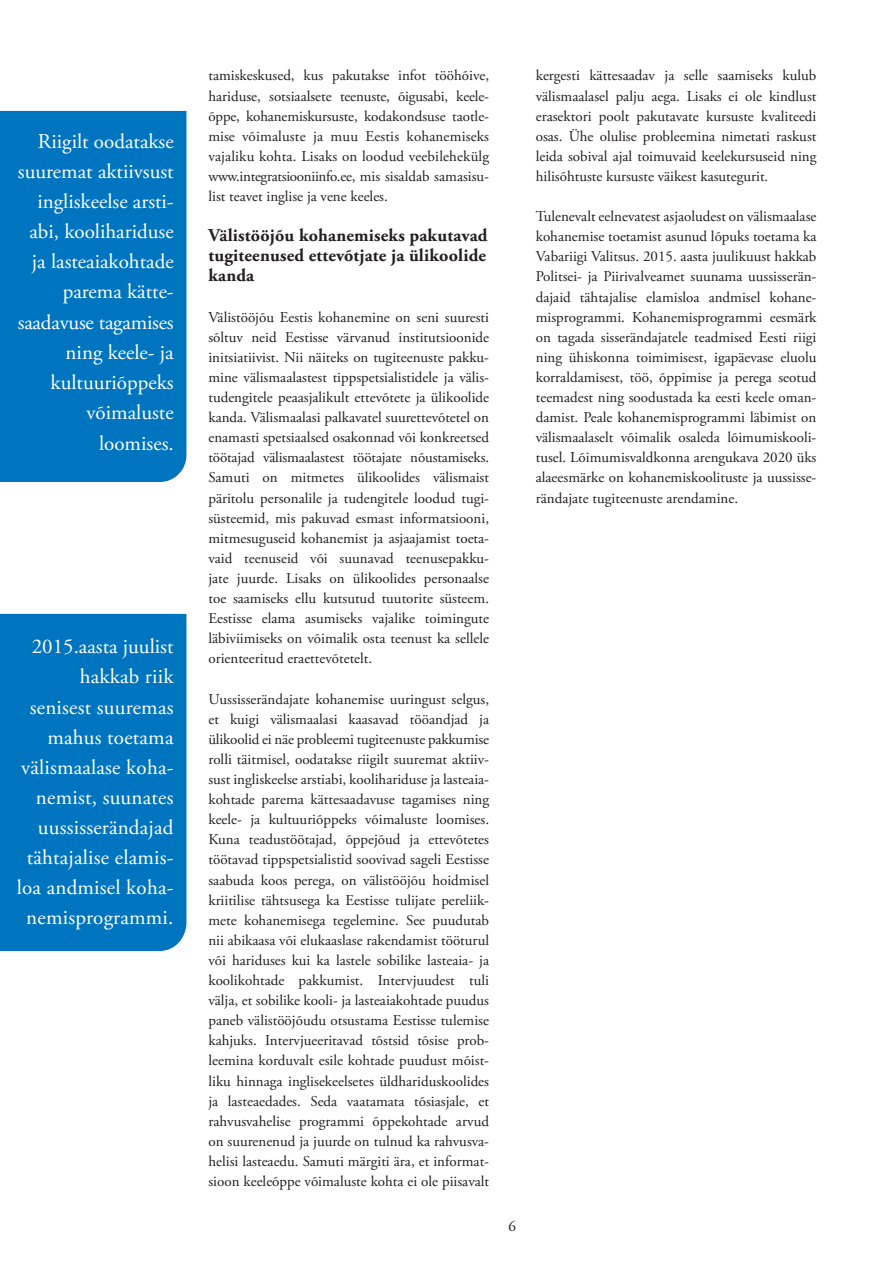
<style>
.page{position:relative;width:893px;height:1263px;background:#fff}
.page>*{position:absolute;margin:0;border:0;box-sizing:border-box;transform-origin:0 0}
.t1{font:21px/30.2px "Adobe Garamond Pro";color:#fff;text-align:right}
.t2{font:700 18px/20.1px "Adobe Garamond Pro";letter-spacing:.01em;color:#231f20;text-align:justify}
.t3{font:15px/20.1px "Adobe Garamond Pro";color:#231f20;text-align:justify}
</style>
<div class="page">
<div style="left:0;top:614px;width:186px;height:337px;background:#0075bf"></div>
<div style="left:0;top:111px;width:186px;height:371px;background:#0075bf"></div>
<h1 class="t1" style="left:18px;top:128px;width:157px">Riigilt oodatakse suuremat aktiivsust ingliskeelse arsti&shy;abi, koolihariduse ja lasteaiakohtade parema kätte&shy;saadavuse tagamises ning keele- ja kultuuriõppeks võimaluste loomises.</h1>
<h1 class="t1" style="left:17px;top:633px;width:158px">2015.aasta juulist hakkab riik senisest suuremas mahus toetama välismaalase koha&shy;nemist, suunates uussisserändajad tähtajalise elamis&shy;loa andmisel koha&shy;nemisprogrammi.</h1>
<p class="t3" style="left:208px;top:67px;width:282px">tamiskeskused, kus pakutakse infot tööhõive, hariduse, sotsiaalsete teenuste, õigusabi, keele&shy;õppe, kohanemiskursuste, kodakondsuse taotle&shy;mise võimaluste ja muu Eestis kohanemiseks vajaliku kohta. Lisaks on loodud veebilehekülg www.integratsiooniinfo.ee, mis sisaldab samasisu&shy;list teavet inglise ja vene keeles.</p>
<p class="t2" style="left:208px;top:227px;width:281px">Välistööjõu kohanemiseks pakutavad tugiteenused ettevõtjate ja ülikoolide kanda</p>
<p class="t3" style="left:208px;top:308px;width:282px">Välistööjõu Eestis kohanemine on seni suuresti sõltuv neid Eestisse värvanud institutsioonide initsiatiivist. Nii näiteks on tugiteenuste pakku&shy;mine välismaalastest tippspetsialistidele ja välis&shy;tudengitele peaasjalikult ettevõtete ja ülikoolide kanda. Välismaalasi palkavatel suurettevõtetel on enamasti spetsiaalsed osakonnad või konkreetsed töötajad välismaalastest töötajate nõustamiseks.<br>Samuti on mitmetes ülikoolides välismaist päritolu personalile ja tudengitele loodud tugi&shy;süsteemid, mis pakuvad esmast informatsiooni, mitmesuguseid kohanemist ja asjaajamist toeta&shy;vaid teenuseid või suunavad teenusepakku&shy;jate juurde. Lisaks on ülikoolides personaalse toe saamiseks ellu kutsutud tuutorite süsteem.<br>Eestisse elama asumiseks vajalike toimingute läbiviimiseks on võimalik osta teenust ka sellele orienteeritud eraettevõtetelt.</p>
<p class="t3" style="left:208px;top:690px;width:282px">Uussisserändajate kohanemise uuringust selgus, et kuigi välismaalasi kaasavad tööandjad ja ülikoolid ei näe probleemi tugiteenuste pakkumise rolli täitmisel, oodatakse riigilt suuremat aktiiv&shy;sust ingliskeelse arstiabi, koolihariduse ja lasteaia&shy;kohtade parema kättesaadavuse tagamises ning keele- ja kultuuriõppeks võimaluste loomises.<br>Kuna teadustöötajad, õppejõud ja ettevõtetes töötavad tippspetsialistid soovivad sageli Eestisse saabuda koos perega, on välistööjõu hoidmisel kriitilise tähtsusega ka Eestisse tulijate pereliik&shy;mete kohanemisega tegelemine. See puudutab nii abikaasa või elukaaslase rakendamist tööturul või hariduses kui ka lastele sobilike lasteaia- ja koolikohtade pakkumist. Intervjuudest tuli välja, et sobilike kooli- ja lasteaiakohtade puudus paneb välistööjõudu otsustama Eestisse tulemise kahjuks. Intervjueeritavad tõstsid tõsise prob&shy;leemina korduvalt esile kohtade puudust mõist&shy;liku hinnaga inglisekeelsetes üldhariduskoolides ja lasteaedades. Seda vaatamata tõsiasjale, et rahvusvahelise programmi õppekohtade arvud on suurenenud ja juurde on tulnud ka rahvusva&shy;helisi lasteaedu. Samuti märgiti ära, et informat&shy;sioon keeleõppe võimaluste kohta ei ole piisavalt</p>
<p class="t3" style="left:509px;top:1218px;width:9px">6</p>
<p class="t3" style="left:536px;top:67px;width:282px">kergesti kättesaadav ja selle saamiseks kulub välismaalasel palju aega. Lisaks ei ole kindlust erasektori poolt pakutavate kursuste kvaliteedi osas. Ühe olulise probleemina nimetati raskust leida sobival ajal toimuvaid keelekursuseid ning hilisõhtuste kursuste väikest kasutegurit.</p>
<p class="t3" style="left:536px;top:208px;width:282px">Tulenevalt eelnevatest asjaoludest on välismaalase kohanemise toetamist asunud lõpuks toetama ka Vabariigi Valitsus. 2015. aasta juulikuust hakkab Politsei- ja Piirivalveamet suunama uussisserän&shy;dajaid tähtajalise elamisloa andmisel kohane&shy;misprogrammi. Kohanemisprogrammi eesmärk on tagada sisserändajatele teadmised Eesti riigi ning ühiskonna toimimisest, igapäevase eluolu korraldamisest, töö, õppimise ja perega seotud teemadest ning soodustada ka eesti keele oman&shy;damist. Peale kohanemisprogrammi läbimist on välismaalaselt võimalik osaleda lõimumiskooli&shy;tusel. Lõimumisvaldkonna arengukava 2020 üks alaeesmärke on kohanemiskoolituste ja uussisse&shy;rändajate tugiteenuste arendamine.</p>
</div>
